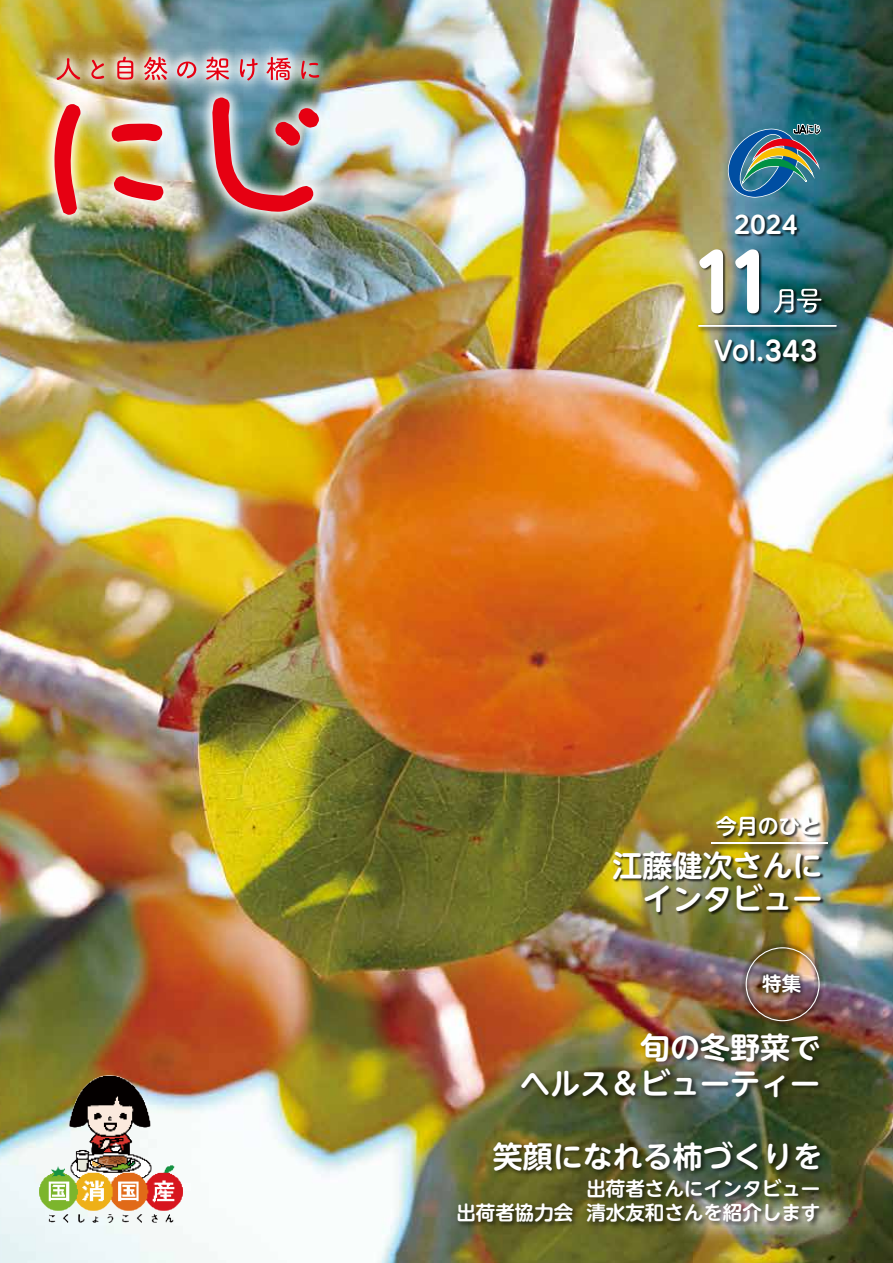
<style>
.page{position:relative;width:893px;height:1263px;background:#fff}
.page>*{position:absolute;margin:0;border:0;box-sizing:border-box;transform-origin:0 0}
.t1{font:700 76.5px "UD Shin M Go Pro";color:#fff;scale:.92 1}
.t2{font:700 30px/36px "UD Shin M Go Pro De";color:#fff;text-align:right}
.t3{font:27px "Seurat Pro B";color:#fff;scale:.9 1}
.t4{font:700 24px "UD Shin M Go Pro De";color:#fff}
.t5{font:700 21px "UD Shin M Go Pro De";color:#fff}
.t6{font:700 19.5px/24px "UD Shin M Go Pro De";color:#fff}
</style>
<div class="page">
<img style="left:0;top:0;width:893px;height:1263px">
<img style="left:639px;top:1156px;width:254px;height:107px">
<img style="left:826px;top:321px;width:20px;height:15px">
<hr style="left:698px;top:325px;width:139px;height:2px;background:#fff">
<img style="left:725px;top:121px;width:97px;height:77px">
<img style="left:733px;top:211px;width:69px;height:33px">
<img style="left:713px;top:343px;width:109px;height:28px">
<img style="left:691px;top:244px;width:135px;height:99px">
<svg style="left:774px;top:289px;width:47px;height:24px"></svg>
<img style="left:26px;top:1066px;width:170px;height:169px">
<img style="left:0;top:1px;width:375px;height:270px">
<svg style="left:57px;top:58px;width:23px;height:22px"></svg>
<svg style="left:91px;top:60px;width:13px;height:19px"></svg>
<svg style="left:117px;top:57px;width:16px;height:23px"></svg>
<svg style="left:144px;top:57px;width:23px;height:23px"></svg>
<svg style="left:177px;top:62px;width:19px;height:16px"></svg>
<svg style="left:206px;top:57px;width:23px;height:23px"></svg>
<svg style="left:240px;top:59px;width:18px;height:21px"></svg>
<svg style="left:267px;top:57px;width:24px;height:23px"></svg>
<svg style="left:301px;top:61px;width:18px;height:18px"></svg>
<img style="left:54px;top:104px;width:110px;height:111px">
<img style="left:212px;top:97px;width:107px;height:115px">
<img style="left:516px;top:1028px;width:313px;height:86px">
<img style="left:488px;top:1137px;width:343px;height:50px">
<img style="left:452px;top:1174px;width:377px;height:61px">
<img style="left:611px;top:849px;width:216px;height:76px">
<img style="left:715px;top:814px;width:111px;height:27px">
<svg style="left:710px;top:841px;width:125px;height:10px"></svg>
<hr style="left:711px;top:842px;width:117px;height:2px;background:#fff">
<svg style="left:741px;top:943px;width:83px;height:83px"></svg>
<img style="left:746px;top:947px;width:74px;height:74px">
<svg style="left:758px;top:970px;width:47px;height:27px"></svg>
<p class="t4" style="left:734px;top:205px;width:65px">2024</p>
<h1 class="t1" style="left:692px;top:221px;width:91px">11</h1>
<p class="t3" style="left:714px;top:332px;width:116px">Vol.343</p>
<p class="t5" style="left:716px;top:809px;width:106px">今月のひと</p>
<p class="t2" style="left:612px;top:848px;width:212px;line-height:33px">江藤健次さんにインタビュー</p>
<p class="t6" style="left:762px;top:971px;width:40px">特集</p>
<p class="t2" style="left:520px;top:1028px;width:301px">旬の冬野菜で<br>ヘルス＆ビューティー</p>
<p class="t2" style="left:493px;top:1137px;width:332px">笑顔になれる柿づくりを</p>
<p class="t6" style="left:586px;top:1175px;width:236px">出荷者さんにインタビュー清水友和さんを紹介します</p>
<p class="t6" style="left:456px;top:1199px;width:118px">出荷者協力会</p>
</div>
